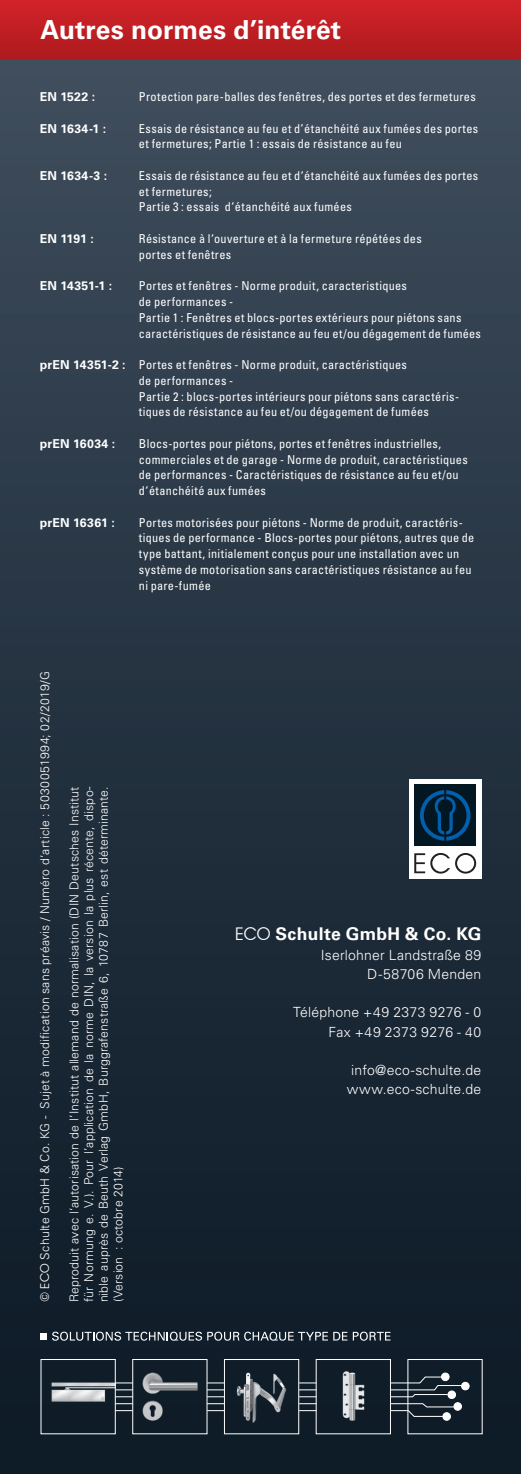
<style>
.page{position:relative;width:521px;height:1474px;background:#fff}
.page>*{position:absolute;margin:0;border:0;box-sizing:border-box;transform-origin:0 0}
.t1{font:700 26.25px "Univers LT Pro 65";letter-spacing:.005em;color:#fff}
.t2{font:700 17.5px "Univers LT Pro 65";letter-spacing:.015em;color:#fff}
.t3{font:300 14px/19.2px "Univers LT Pro 45";letter-spacing:.015em;color:#fff;text-align:right}
.t4{font:condensed 12.25px/15.8px "Univers LT Pro";letter-spacing:.025em;color:#fff}
.t5{font:300 12.25px/14.7px "Univers LT Pro 45";letter-spacing:.015em;color:#fff;text-align:justify}
.t6{font:700 12.25px "Univers LT Pro 65";letter-spacing:.025em;color:#fff}
.s1{font-family:"Univers LT Pro 65";font-weight:700;font-stretch:normal}
.s2{font-family:"Avant Garde IT Cby BT";font-weight:400}
</style>
<div class="page">
<div style="left:0;top:0;width:521px;height:1473px;background:linear-gradient(to bottom,#3e4d5c,#0c1925)"></div>
<div style="left:409px;top:779px;width:72px;height:99px;background:#fff"></div>
<div style="left:414px;top:784px;width:62px;height:62px;background:#031722"></div>
<svg style="left:420px;top:790px;width:50px;height:50px"></svg>
<svg style="left:414px;top:853px;width:62px;height:20px"></svg>
<hr style="left:520px;top:59px;width:1px;height:55px;background:#1b3041">
<hr style="left:520px;top:114px;width:1px;height:105px;background:#1b3041">
<div style="left:0;top:0;width:521px;height:60px;background:linear-gradient(to bottom,#d2232a,#ae1a1e)"></div>
<svg style="left:116px;top:1382px;width:16px;height:1px"></svg>
<svg style="left:116px;top:1389px;width:16px;height:1px"></svg>
<svg style="left:116px;top:1396px;width:16px;height:1px"></svg>
<svg style="left:116px;top:1403px;width:16px;height:1px"></svg>
<svg style="left:116px;top:1410px;width:16px;height:1px"></svg>
<svg style="left:207px;top:1382px;width:17px;height:1px"></svg>
<svg style="left:207px;top:1389px;width:17px;height:1px"></svg>
<svg style="left:207px;top:1396px;width:17px;height:1px"></svg>
<svg style="left:207px;top:1403px;width:17px;height:1px"></svg>
<svg style="left:207px;top:1410px;width:17px;height:1px"></svg>
<svg style="left:299px;top:1382px;width:17px;height:1px"></svg>
<svg style="left:299px;top:1389px;width:17px;height:1px"></svg>
<svg style="left:299px;top:1396px;width:17px;height:1px"></svg>
<svg style="left:299px;top:1403px;width:17px;height:1px"></svg>
<svg style="left:299px;top:1410px;width:17px;height:1px"></svg>
<div style="left:441px;top:1372px;width:8px;height:8px;background:#fff;border-radius:50%"></div>
<div style="left:441px;top:1372px;width:8px;height:8px;border:1px solid #fff;border-radius:50%"></div>
<div style="left:461px;top:1382px;width:8px;height:7px;background:#fff;border-radius:50%"></div>
<div style="left:461px;top:1381px;width:8px;height:9px;border:1px solid #fff;border-radius:50%"></div>
<div style="left:443px;top:1412px;width:7px;height:8px;background:#fff;border-radius:50%"></div>
<div style="left:442px;top:1412px;width:9px;height:8px;border:1px solid #fff;border-radius:50%"></div>
<svg style="left:391px;top:1376px;width:71px;height:40px;background:#343f49"></svg>
<div style="left:454px;top:1402px;width:7px;height:8px;background:#fff;border-radius:50%"></div>
<div style="left:453px;top:1402px;width:9px;height:8px;border:1px solid #fff;border-radius:50%"></div>
<img style="left:318px;top:1361px;width:71px;height:70px">
<div style="left:316px;top:1359px;width:75px;height:74px;border:1px solid #fff"></div>
<img style="left:226px;top:1361px;width:71px;height:70px">
<div style="left:224px;top:1359px;width:75px;height:74px;border:1px solid #fff"></div>
<img style="left:43px;top:1361px;width:71px;height:70px">
<div style="left:41px;top:1359px;width:75px;height:74px;border:1px solid #fff"></div>
<img style="left:134px;top:1361px;width:71px;height:70px">
<div style="left:132px;top:1359px;width:75px;height:74px;border:1px solid #fff"></div>
<div style="left:40px;top:1332px;width:7px;height:7px;background:#fff"></div>
<svg style="left:52px;top:1331px;width:295px;height:9px;background:#535c65"></svg>
<svg style="left:353px;top:1331px;width:37px;height:9px"></svg>
<h1 class="t1" style="left:40px;top:14px;width:302px">Autres normes d’intérêt</h1>
<p class="t6" style="left:40px;top:90px;width:57px">EN 1522 :</p>
<p class="t4" style="left:139px;top:89px;width:338px">Protection pare-balles des fenêtres, des portes et des fermetures</p>
<p class="t6" style="left:40px;top:121px;width:68px">EN 1634-1 :</p>
<p class="t4" style="left:139px;top:120px;width:341px">Essais de résistance au feu et d’étanchéité aux fumées des portes et fermetures; Partie 1 : essais de résistance au feu</p>
<p class="t6" style="left:40px;top:168px;width:69px">EN 1634-3 :</p>
<p class="t4" style="left:139px;top:167px;width:341px">Essais de résistance au feu et d‘étanchéité aux fumées des portes et fermetures;<br>Partie 3 : essais d‘étanchéité aux fumées</p>
<p class="t6" style="left:40px;top:231px;width:56px">EN 1191 :</p>
<p class="t4" style="left:139px;top:230px;width:284px">Résistance à l‘ouverture et à la fermeture répétées des portes et fenêtres</p>
<p class="t6" style="left:40px;top:279px;width:74px">EN 14351-1 :</p>
<p class="t4" style="left:139px;top:278px;width:344px">Portes et fenêtres - Norme produit, caracteristiques<br>de performances -<br>Partie 1 : Fenêtres et blocs-portes extérieurs pour piétons sans caractéristiques de résistance au feu et/ou dégagement de fumées</p>
<p class="t4" style="left:139px;top:356px;width:322px;text-indent:-99px"><span class="s1">prEN 14351-2 :</span> Portes et fenêtres - Norme produit, caractéristiques<br>de performances -<br>Partie 2 : blocs-portes intérieurs pour piétons sans caractéris&shy;tiques de résistance au feu et/ou dégagement de fumées</p>
<p class="t6" style="left:40px;top:436px;width:77px">prEN 16034 :</p>
<p class="t4" style="left:139px;top:435px;width:330px">Blocs-portes pour piétons, portes et fenêtres industrielles, commerciales et de garage - Norme de produit, caractéristiques de performances - Caractéristiques de résistance au feu et/ou d‘étanchéité aux fumées</p>
<p class="t6" style="left:40px;top:515px;width:77px">prEN 16361 :</p>
<p class="t4" style="left:139px;top:514px;width:337px">Portes motorisées pour piétons - Norme de produit, caractéris&shy;tiques de performance - Blocs-portes pour piétons, autres que de type battant, initialement conçus pour une installation avec un système de motorisation sans caractéristiques résistance au feu ni pare-fumée</p>
<p class="t5" style="left:37px;top:1302px;width:632px;rotate:-90deg"><span class="s2">© ECO</span> Schulte GmbH &amp; Co. KG - Sujet à modification sans préavis / Numéro d‘article : 5030051994; 02/2019/G</p>
<p class="t5" style="left:67px;top:1302px;width:517px;rotate:-90deg">Reproduit avec l‘autorisation de l‘Institut allemand de normalisation (DIN Deutsches Institut für Normung e. V.). Pour l’application de la norme DIN, la version la plus récente, dispo&shy;nible auprès de Beuth Verlag GmbH, Burggrafenstraße 6, 10787 Berlin, est déterminante. (Version : octobre 2014)</p>
<h2 class="t2" style="left:235px;top:923px;width:248px"><span class="s2">ECO</span> Schulte GmbH &amp; Co. KG</h2>
<p class="t3" style="left:321px;top:945px;width:162px">Iserlohner Landstraße 89<br>D-58706 Menden</p>
<p class="t3" style="left:293px;top:1002px;width:190px">Téléphone +49 2373 9276 - 0<br>Fax +49 2373 9276 - 40</p>
<p class="t3" style="left:347px;top:1060px;width:136px;text-align:center">info@eco-schulte.de www.eco-schulte.de</p>
</div>
